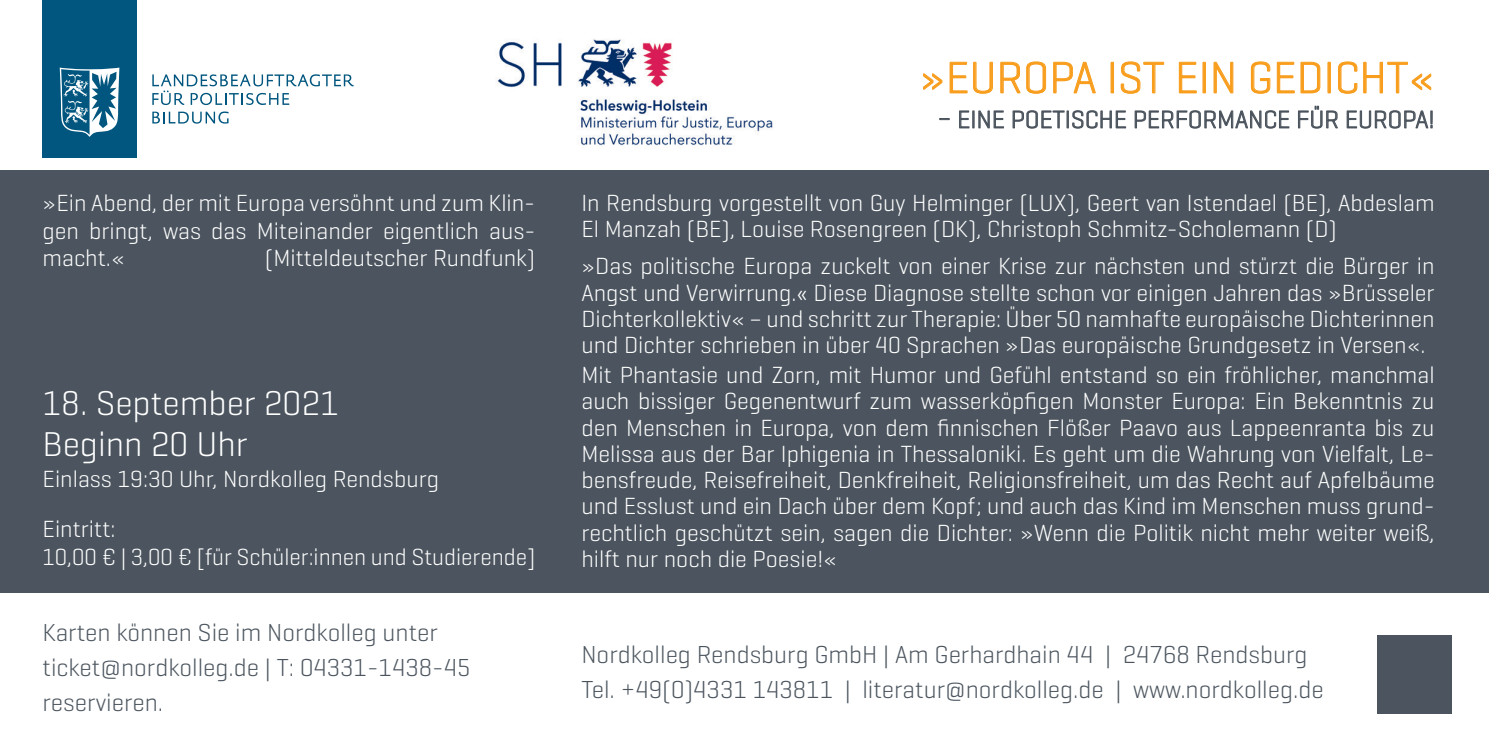
<style>
.page{position:relative;width:1489px;height:745px;background:#fff}
.page>*{position:absolute;margin:0;border:0;box-sizing:border-box;transform-origin:0 0}
.t1{font:300 45px "Geogrotesque";color:#f89d1c}
.t2{font:300 35px/41px "Geogrotesque";color:#fff}
.t3{font:300 25px/35px "Geogrotesque";color:#4c555f}
.t4{font:300 25px "Geogrotesque";color:#4a525c}
.t5{font:300 23.75px/26.2px "Geogrotesque";color:#fff;text-align:justify}
.s1{font-family:"Avenir LT Std"}
</style>
<div class="page">
<div style="left:0;top:170px;width:1488px;height:422px;background:#4c555f"></div>
<svg style="left:923px;top:73px;width:19px;height:16px"></svg>
<svg style="left:949px;top:62px;width:18px;height:31px"></svg>
<svg style="left:973px;top:62px;width:19px;height:32px"></svg>
<svg style="left:1000px;top:62px;width:20px;height:31px"></svg>
<svg style="left:1026px;top:61px;width:20px;height:33px"></svg>
<svg style="left:1053px;top:62px;width:42px;height:31px"></svg>
<div style="left:1110px;top:62px;width:3px;height:31px;border:1px solid #f89d1c"></div>
<svg style="left:1120px;top:61px;width:44px;height:33px"></svg>
<svg style="left:1178px;top:62px;width:18px;height:31px"></svg>
<div style="left:1202px;top:62px;width:3px;height:31px;border:1px solid #f89d1c"></div>
<svg style="left:1213px;top:61px;width:20px;height:32px"></svg>
<svg style="left:1251px;top:61px;width:19px;height:33px"></svg>
<svg style="left:1276px;top:62px;width:18px;height:31px"></svg>
<svg style="left:1300px;top:62px;width:20px;height:31px"></svg>
<div style="left:1327px;top:62px;width:3px;height:31px;border:1px solid #f89d1c"></div>
<svg style="left:1338px;top:61px;width:92px;height:33px"></svg>
<svg style="left:939px;top:118px;width:10px;height:2px"></svg>
<svg style="left:959px;top:110px;width:45px;height:18px"></svg>
<svg style="left:1012px;top:110px;width:114px;height:18px"></svg>
<svg style="left:1134px;top:110px;width:155px;height:19px"></svg>
<svg style="left:1298px;top:106px;width:39px;height:22px"></svg>
<svg style="left:1346px;top:110px;width:86px;height:19px"></svg>
<div style="left:1377px;top:634px;width:74px;height:78px;background:#4c555f"></div>
<svg style="left:152px;top:74px;width:201px;height:31px"></svg>
<svg style="left:152px;top:111px;width:76px;height:12px"></svg>
<div style="left:43px;top:0;width:94px;height:157px;background:#00567e"></div>
<svg style="left:60px;top:67px;width:59px;height:70px"></svg>
<img style="left:497px;top:39px;width:276px;height:107px">
<p class="t5" style="left:43px;top:188px;width:494px;line-height:27.5px">»Ein Abend, der mit Europa versöhnt und zum Klin&shy;gen bringt, was das M iteinander eigentlich aus&shy;macht.«</p>
<p class="t5" style="left:265px;top:244px;width:272px">(M itteldeutscher Rundfunk)</p>
<h2 class="t2" style="left:43px;top:381px;width:298px">18. September 2021<br>Beginn 20 Uhr</h2>
<p class="t5" style="left:43px;top:452px;width:398px;line-height:50px">Einlass 19:30 Uhr, Nordkolleg Rendsburg<br>Eintritt:</p>
<p class="t5" style="left:43px;top:542px;width:494px">10,00 € | 3,00 € [für Schüler:innen und Studierende]</p>
<p class="t3" style="left:43px;top:614px;width:429px">Karten können Sie im Nordkolleg unter ticket@nordkolleg.de | T: 04331-1438-45 reservieren.</p>
<h1 class="t1" style="left:919px;top:49px;width:516px">»Europa ist ein Gedicht«</h1>
<p class="t4" style="left:937px;top:104px;width:498px">– eine poetische Performance für Europa!</p>
<p class="t5" style="left:581px;top:189px;width:854px">I n Rendsburg vorgestellt von Guy Helminger (LUX), Geert van Istendael (BE), Abdeslam<br>El Manzah (BE), Louise Rosengreen (DK), Christoph Schmitz-Scholemann (D)</p>
<p class="t5" style="left:581px;top:252px;width:854px">»Das politische Europa zuckelt von einer Krise zur nächsten und stürzt die Bürger in Angst und Verwirrung.<span class="s1">«</span> Diese Diagnose stellte schon vor einigen Jahren das »Brüsseler Dichterkollektiv« – und schritt zur Therapie: Ü ber 50 namhafte europäische Dichterinnen und Dichter schrieben in über 40 Sprachen »Das europäische Grundgesetz in Versen«.</p>
<p class="t5" style="left:581px;top:361px;width:854px">M it Phantasie und Zorn, mit Humor und Gefühl entstand so ein fröhlicher, manchmal auch bissiger Gegenentwurf zum wasserköpfigen Monster Europa: Ein Bekenntnis zu den Menschen in Europa, von dem finnischen Flößer Paavo aus Lappeenranta bis zu Melissa aus der Bar Iphigenia in Thessaloniki. Es geht um die Wahrung von Vielfalt, Le&shy;bensfreude, Reisefreiheit, Denkfreiheit, Religionsfreiheit, um das Recht auf Apfelbäume und Esslust und ein Dach über dem Kopf; und auch das Kind im Menschen muss grund&shy;rechtlich geschützt sein, sagen die Dichter: »Wenn die Politik nicht mehr weiter weiß, hilft nur noch die Poesie!«</p>
<p class="t3" style="left:581px;top:635px;width:743px">Nordkolleg Rendsburg GmbH | Am Gerhardhain 44 | 24768 Rendsburg<br>Tel. +49(0)4331 143811 | literatur@nordkolleg.de | www.nordkolleg.de</p>
</div>
